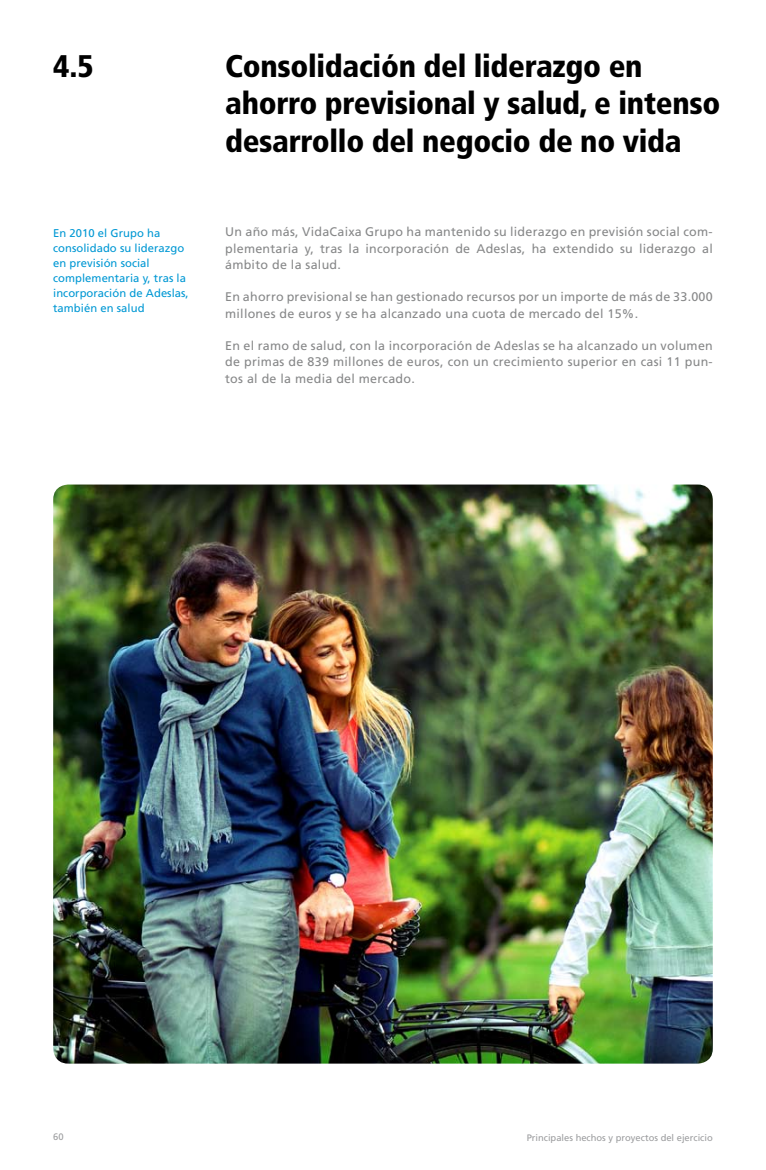
<style>
.page{position:relative;width:766px;height:1170px;background:#fff}
.page>*{position:absolute;margin:0;border:0;box-sizing:border-box;transform-origin:0 0}
.t1{font:900 condensed 31.25px/37.5px "Frutiger LT Std";letter-spacing:-.01em;color:#000}
.t2{font:12.5px/16.2px "Frutiger LT Std";letter-spacing:.02em;color:#878889;text-align:justify}
.t3{font:11.25px/15px "Frutiger LT Std";letter-spacing:.005em;color:#0098d4}
.t4{font:9.38px "Frutiger LT Std";color:#9c9d9f}
</style>
<div class="page">
<img style="left:53px;top:484px;width:659px;height:579px;border-radius:15px">
<h1 class="t1" style="left:53px;top:47px;width:42px">4.5</h1>
<p class="t3" style="left:53px;top:225px;width:137px">En 2010 el Grupo ha consolidado su liderazgo en previsión social complementaria y, tras la incorporación de Adeslas, también en salud</p>
<h1 class="t1" style="left:225px;top:47px;width:496px">Consolidación del liderazgo en ahorro previsional y salud, e intenso desarrollo del negocio de no vida</h1>
<p class="t2" style="left:225px;top:224px;width:489px">Un año más, VidaCaixa Grupo ha mantenido su liderazgo en previsión social com&shy;plementaria y, tras la incorporación de Adeslas, ha extendido su liderazgo al ámbito de la salud.</p>
<p class="t2" style="left:225px;top:289px;width:489px">En ahorro previsional se han gestionado recursos por un importe de más de 33.000 millones de euros y se ha alcanzado una cuota de mercado del 15%.</p>
<p class="t2" style="left:225px;top:337px;width:489px">En el ramo de salud, con la incorporación de Adeslas se ha alcanzado un volumen de primas de 839 millones de euros, con un crecimiento superior en casi 11 pun&shy;tos al de la media del mercado.</p>
<p class="t4" style="left:53px;top:1131px;width:12px">60</p>
<p class="t4" style="left:526px;top:1132px;width:187px">Principales hechos y proyectos del ejercicio</p>
</div>
